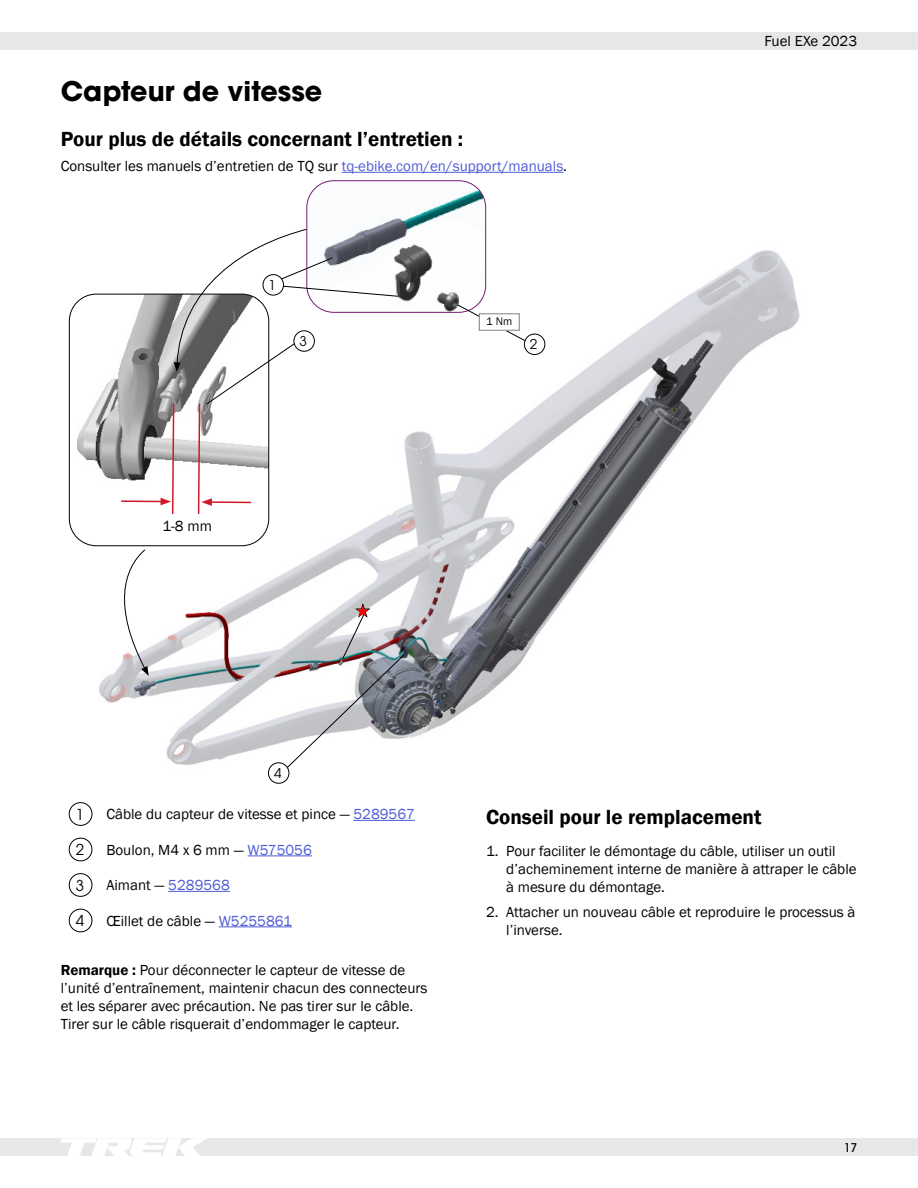
<style>
.page{position:relative;width:918px;height:1188px;background:#fff}
.page>*{position:absolute;margin:0;border:0;box-sizing:border-box;transform-origin:0 0}
.Section_Head{font:700 27px "ITC Avant Garde Pro";color:#000}
.Subhead1{font:600 21px "Franklin Gothic";color:#000}
.Bold_First_Word{font:15px/18px "Franklin Gothic";color:#000}
.Table_Cell_Left{font:15px "Franklin Gothic";color:#000}
.Body{font:15px "Franklin Gothic";color:#000}
.Callout_Number_Black{font:15px "ITC Avant Garde Pro";color:#000}
.t1{font:13.5px "ITC Avant Garde Pro";color:#000}
.t2{font:500 12px "ITC Avant Garde Pro";color:#000}
.t3{font:11.25px "Franklin Gothic";color:#000}
.s1{color:#4f5cd6}
.s2{font-weight:600}
</style>
<div class="page">
<div style="left:0;top:32px;width:918px;height:17px;background:#e6e7e9"></div>
<div style="left:0;top:1139px;width:918px;height:17px;background:#e6e7e9"></div>
<svg style="left:61px;top:1139px;width:145px;height:17px"></svg>
<hr style="left:342px;top:172px;width:221px;height:1px;background:#4f5cd6">
<img style="left:68px;top:180px;width:732px;height:604px">
<svg style="left:112px;top:549px;width:37px;height:127px"></svg>
<div style="left:268px;top:763px;width:21px;height:20px;background:#fff;border-radius:50%"></div>
<div style="left:268px;top:762px;width:21px;height:22px;border:1px solid #000;border-radius:50%"></div>
<img style="left:69px;top:294px;width:92px;height:216px">
<hr style="left:121px;top:500px;width:42px;height:2px;background:#ce1929">
<img style="left:307px;top:181px;width:179px;height:130px">
<div style="left:306px;top:180px;width:180px;height:133px;border:1px solid #781b74;border-radius:27px"></div>
<svg style="left:457px;top:304px;width:78px;height:43px"></svg>
<div style="left:479px;top:314px;width:40px;height:16px;background:#fff"></div>
<div style="left:479px;top:313px;width:41px;height:18px;border:1px solid #808080"></div>
<div style="left:524px;top:334px;width:21px;height:21px;background:#fff;border-radius:50%"></div>
<div style="left:524px;top:334px;width:21px;height:21px;border:1px solid #000;border-radius:50%"></div>
<svg style="left:161px;top:228px;width:238px;height:288px"></svg>
<div style="left:69px;top:802px;width:23px;height:24px;border:1px solid #000;border-radius:50%"></div>
<hr style="left:353px;top:820px;width:62px;height:1px;background:#4f5cd6">
<div style="left:69px;top:838px;width:23px;height:23px;border:1px solid #000;border-radius:50%"></div>
<hr style="left:248px;top:856px;width:64px;height:1px;background:#4f5cd6">
<div style="left:69px;top:873px;width:23px;height:24px;border:1px solid #000;border-radius:50%"></div>
<hr style="left:168px;top:891px;width:62px;height:1px;background:#4f5cd6">
<div style="left:69px;top:909px;width:23px;height:23px;border:1px solid #000;border-radius:50%"></div>
<hr style="left:219px;top:927px;width:73px;height:1px;background:#4f5cd6">
<svg style="left:276px;top:604px;width:129px;height:175px"></svg>
<p class="Section_Head" style="left:61px;top:73px;width:263px">Capteur de vitesse</p>
<p class="Subhead1" style="left:61px;top:126px;width:404px">Pour plus de détails concernant l’entretien :</p>
<p class="Body" style="left:61px;top:157px;width:508px">Consulter les manuels d’entretien de TQ sur <span class="s1">tq-ebike.com/en/support/manuals</span>.</p>
<p class="t1" style="left:269px;top:277px;width:9px">1</p>
<p class="t1" style="left:300px;top:333px;width:9px">3</p>
<p class="Bold_First_Word" style="left:162px;top:517px;width:51px">1-8 mm</p>
<p class="t1" style="left:274px;top:765px;width:9px">4</p>
<p class="t3" style="left:486px;top:315px;width:27px">1 Nm</p>
<p class="t1" style="left:530px;top:336px;width:9px">2</p>
<p class="Bold_First_Word" style="left:765px;top:32px;width:94px">Fuel EXe 2023</p>
<p class="Callout_Number_Black" style="left:76px;top:805px;width:10px">1</p>
<p class="Table_Cell_Left" style="left:106px;top:805px;width:310px">Câble du capteur de vitesse et pince — <span class="s1">5289567</span></p>
<p class="Callout_Number_Black" style="left:76px;top:840px;width:10px">2</p>
<p class="Table_Cell_Left" style="left:106px;top:840px;width:207px">Boulon, M4 x 6 mm — <span class="s1">W575056</span></p>
<p class="Callout_Number_Black" style="left:76px;top:876px;width:10px">3</p>
<p class="Table_Cell_Left" style="left:106px;top:876px;width:125px">Aimant — <span class="s1">5289568</span></p>
<p class="Callout_Number_Black" style="left:76px;top:911px;width:10px">4</p>
<p class="Table_Cell_Left" style="left:106px;top:911px;width:187px">Œillet de câble — <span class="s1">W5255861</span></p>
<p class="Bold_First_Word" style="left:61px;top:961px;width:368px"><span class="s2">Remarque :</span> Pour déconnecter le capteur de vitesse de l’unité d’entraînement, maintenir chacun des connecteurs et les séparer avec précaution. Ne pas tirer sur le câble.<br>Tirer sur le câble risquerait d’endommager le capteur.</p>
<p class="Subhead1" style="left:486px;top:804px;width:277px">Conseil pour le remplacement</p>
<p class="Bold_First_Word" style="left:506px;top:842px;width:352px;text-indent:-20px">1. Pour faciliter le démontage du câble, utiliser un outil d’acheminement interne de manière à attraper le câble à mesure du démontage.</p>
<p class="Bold_First_Word" style="left:506px;top:903px;width:351px;text-indent:-20px">2. Attacher un nouveau câble et reproduire le processus à l’inverse.</p>
<p class="t2" style="left:844px;top:1140px;width:15px">17</p>
</div>
